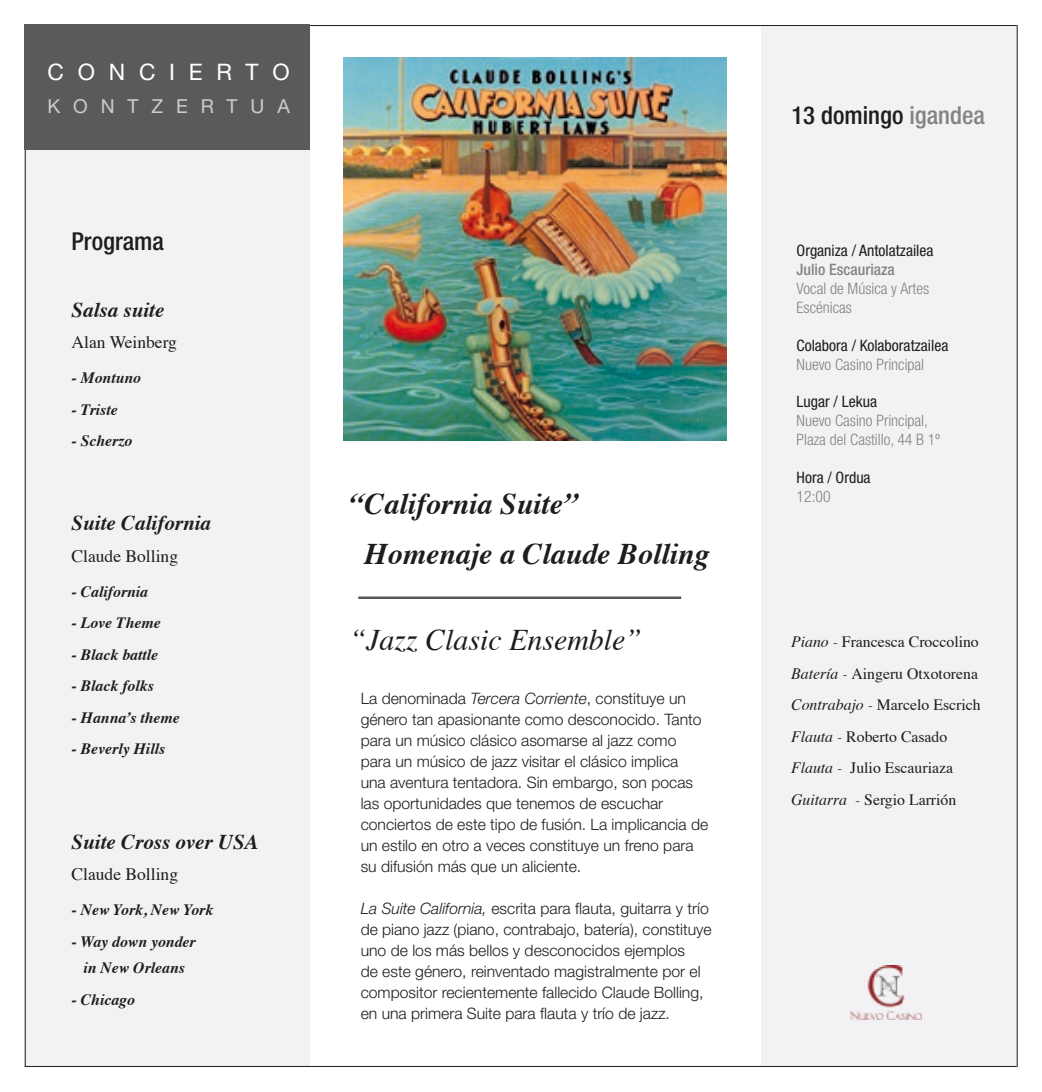
<style>
.page{position:relative;width:1042px;height:1092px;background:#fff}
.page>*{position:absolute;margin:0;border:0;box-sizing:border-box;transform-origin:0 0}
.t1{font:italic 700 29.93px/50.6px "Times";color:#1d1d1b}
.t2{font:italic 29.93px "Times";color:#1d1d1b}
.t3{font:500 condensed 24.68px "Helvetica Neue LT Std";color:#1d1d1b}
.t4{font:22.75px "Helvetica Neue LT Std";letter-spacing:.605em;color:#fff}
.t5{font:italic 700 21px "Times";color:#1d1d1b}
.t6{font:19.25px "Helvetica Neue LT Std";letter-spacing:.67em;color:#cccccf}
.t7{font:17.5px "Times";color:#1d1d1b}
.t8{font:300 15.75px/21px "Helvetica Neue LT Std";color:#1d1d1b}
.t9{font:italic 700 15.75px/26.2px "Times";color:#1d1d1b;text-align:center}
.t10{font:15.75px/31.5px "Times";color:#1d1d1b}
.t11{font:300 condensed 15.75px/18.9px "Helvetica Neue LT Std";color:#838385}
.t12{font:condensed 15.75px "Helvetica Neue LT Std";color:#1d1d1b}
.t13{font:500 condensed 15.75px "Helvetica Neue LT Std";color:#838385}
.s1{font-style:italic}
.s2{color:#838385}
</style>
<div class="page">
<div style="left:25px;top:26px;width:285px;height:1040px;background:#f2f1f3"></div>
<div style="left:761px;top:26px;width:256px;height:1040px;background:#f2f1f3"></div>
<div style="left:25px;top:25px;width:285px;height:125px;background:#5b595b"></div>
<hr style="left:1016px;top:25px;width:1px;height:1041px;background:#1d1d1b">
<hr style="left:25px;top:150px;width:1px;height:916px;background:#1d1d1b">
<hr style="left:310px;top:25px;width:706px;height:1px;background:#1d1d1b">
<hr style="left:25px;top:1065px;width:991px;height:1px;background:#1d1d1b">
<img style="left:851px;top:965px;width:70px;height:54px">
<img style="left:344px;top:57px;width:383px;height:384px">
<hr style="left:358px;top:596px;width:323px;height:1px;background:#1d1d1b">
<hr style="left:358px;top:598px;width:323px;height:1px;background:#1d1d1b">
<h3 class="t4" style="left:48px;top:59px;width:244px">CONCIERTO</h3>
<p class="t6" style="left:48px;top:95px;width:244px">KONTZERTUA</p>
<h2 class="t3" style="left:72px;top:226px;width:94px">Programa</h2>
<h3 class="t5" style="left:72px;top:290px;width:94px">Salsa suite</h3>
<p class="t7" style="left:72px;top:326px;width:107px">Alan Weinberg</p>
<p class="t9" style="left:72px;top:363px;width:71px">- Montuno</p>
<p class="t9" style="left:72px;top:395px;width:48px">- Triste</p>
<p class="t9" style="left:72px;top:426px;width:62px">- Scherzo</p>
<h3 class="t5" style="left:72px;top:503px;width:141px">Suite California</h3>
<p class="t7" style="left:72px;top:539px;width:108px">Claude Bolling</p>
<p class="t9" style="left:72px;top:577px;width:78px">- California</p>
<p class="t9" style="left:72px;top:608px;width:91px">- Love Theme</p>
<p class="t9" style="left:72px;top:640px;width:88px">- Black battle</p>
<p class="t9" style="left:72px;top:671px;width:84px">- Black folks</p>
<p class="t9" style="left:72px;top:703px;width:110px">- Hanna’s theme</p>
<p class="t9" style="left:72px;top:734px;width:95px">- Beverly Hills</p>
<h3 class="t5" style="left:72px;top:822px;width:189px">Suite Cross over USA</h3>
<p class="t7" style="left:72px;top:858px;width:108px">Claude Bolling</p>
<p class="t9" style="left:72px;top:895px;width:143px">- New York, New York</p>
<p class="t9" style="left:72px;top:927px;width:126px">- Way down yonder in New Orleans</p>
<p class="t9" style="left:72px;top:984px;width:65px">- Chicago</p>
<h1 class="t1" style="left:364px;top:476px;width:347px;text-indent:-15px">“California Suite”<br>Homenaje a Claude Bolling</h1>
<h1 class="t2" style="left:349px;top:614px;width:294px">“Jazz Clasic Ensemble”</h1>
<p class="t8" style="left:361px;top:687px;width:349px">La denominada <span class="s1">Tercera Corriente</span>, constituye un género tan apasionante como desconocido. Tanto para un músico clásico asomarse al jazz como para un músico de jazz visitar el clásico implica<br>una aventura tentadora. Sin embargo, son pocas las oportunidades que tenemos de escuchar conciertos de este tipo de fusión. La implicancia de un estilo en otro a veces constituye un freno para su difusión más que un aliciente.</p>
<p class="t8" style="left:361px;top:897px;width:352px"><span class="s1">La Suite California,</span> escrita para flauta, guitarra y trío de piano jazz (piano, contrabajo, batería), constituye uno de los más bellos y desconocidos ejemplos<br>de este género, reinventado magistralmente por el compositor recientemente fallecido Claude Bolling, en una primera Suite para flauta y trío de jazz.</p>
<h2 class="t3" style="left:791px;top:101px;width:195px">13 domingo <span class="s2">igandea</span></h2>
<p class="t12" style="left:796px;top:241px;width:138px">Organiza / Antolatzailea</p>
<p class="t13" style="left:796px;top:260px;width:100px">Julio Escauriaza</p>
<p class="t11" style="left:796px;top:279px;width:134px">Vocal de Música y Artes<br>Escénicas</p>
<p class="t12" style="left:796px;top:336px;width:153px">Colabora / Kolaboratzailea</p>
<p class="t11" style="left:796px;top:354px;width:129px">Nuevo Casino Principal</p>
<p class="t12" style="left:796px;top:392px;width:82px">Lugar / Lekua</p>
<p class="t11" style="left:796px;top:411px;width:145px">Nuevo Casino Principal,<br>Plaza del Castillo, 44 B 1º</p>
<p class="t12" style="left:796px;top:468px;width:76px">Hora / Ordua</p>
<p class="t11" style="left:796px;top:487px;width:36px">12:00</p>
<p class="t10" style="left:791px;top:624px;width:191px"><span class="s1">Piano -</span> Francesca Croccolino<br><span class="s1">Batería -</span> Aingeru Otxotorena<br><span class="s1">Contrabajo -</span> Marcelo Escrich<br><span class="s1">Flauta -</span> Roberto Casado<br><span class="s1">Flauta -</span> Julio Escauriaza<br><span class="s1">Guitarra -</span> Sergio Larrión</p>
</div>
